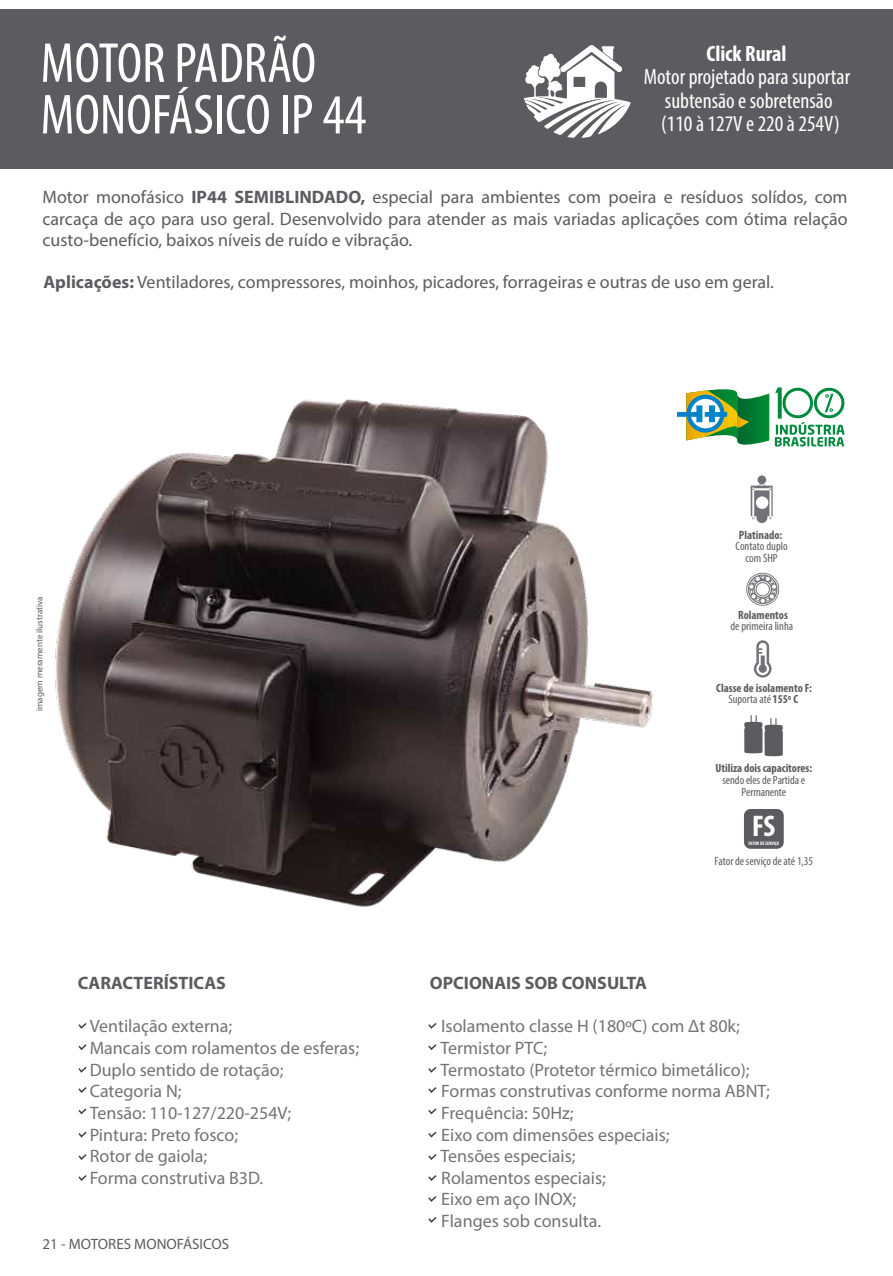
<style>
.page{position:relative;width:893px;height:1276px;background:#fff}
.page>*{position:absolute;margin:0;border:0;box-sizing:border-box;transform-origin:0 0}
.t1{font:condensed 56.85px/51.6px "Myriad Pro";color:#fff}
.t2{font:700 condensed 30px "Myriad Pro";color:#fff}
.t3{font:condensed 22.2px/23.5px "Myriad Pro";color:#fff;text-align:center}
.t4{font:700 condensed 22.2px "Myriad Pro";color:#fff}
.t5{font:18px/21.6px "Myriad Pro";color:#737277}
.t6{font:18px/21.6px "Myriad Pro";color:#5c5b5f;text-align:justify}
.t7{font:700 18px "Myriad Pro";color:#5c5b5f}
.t8{font:15px "Myriad Pro";color:#5c5b5f}
.t9{font:condensed 12px/12px "Myriad Pro";letter-spacing:-.005em;color:#5c5b5f;text-align:center}
.t10{font:700 condensed 12px/10.9px "Myriad Pro";color:#5c5b5f;text-align:center}
.t11{font:9px "Myriad Pro";color:#5c5b5f}
.t12{font:700 condensed 5.1px "Myriad Pro";letter-spacing:-.005em;color:#fff}
.s1{font-weight:700}
.s2{font-weight:400}
</style>
<div class="page">
<div style="left:0;top:9px;width:893px;height:160px;background:#5c5b5f"></div>
<svg style="left:524px;top:45px;width:107px;height:93px"></svg>
<img style="left:55px;top:387px;width:790px;height:520px">
<svg style="left:428px;top:1023px;width:9px;height:6px"></svg>
<svg style="left:428px;top:1044px;width:9px;height:6px"></svg>
<svg style="left:428px;top:1067px;width:9px;height:6px"></svg>
<svg style="left:428px;top:1087px;width:9px;height:6px"></svg>
<svg style="left:428px;top:1108px;width:9px;height:7px"></svg>
<svg style="left:428px;top:1131px;width:9px;height:7px"></svg>
<svg style="left:428px;top:1154px;width:9px;height:6px"></svg>
<svg style="left:428px;top:1175px;width:9px;height:6px"></svg>
<svg style="left:78px;top:1023px;width:9px;height:6px"></svg>
<svg style="left:78px;top:1044px;width:9px;height:6px"></svg>
<svg style="left:78px;top:1067px;width:9px;height:6px"></svg>
<svg style="left:78px;top:1087px;width:9px;height:6px"></svg>
<svg style="left:78px;top:1108px;width:9px;height:7px"></svg>
<svg style="left:78px;top:1131px;width:9px;height:7px"></svg>
<svg style="left:78px;top:1154px;width:9px;height:6px"></svg>
<svg style="left:78px;top:1175px;width:9px;height:6px"></svg>
<svg style="left:428px;top:1196px;width:9px;height:6px"></svg>
<svg style="left:428px;top:1217px;width:9px;height:6px"></svg>
<svg style="left:746px;top:573px;width:33px;height:34px"></svg>
<svg style="left:754px;top:640px;width:18px;height:37px"></svg>
<svg style="left:744px;top:715px;width:39px;height:41px"></svg>
<div style="left:744px;top:809px;width:40px;height:40px;background:#5c5b5f;border-radius:7px"></div>
<div style="left:757px;top:475px;width:9px;height:9px;background:#737277;border-radius:50%"></div>
<svg style="left:751px;top:483px;width:22px;height:40px"></svg>
<h1 class="t1" style="left:41px;top:37px;width:327px">MOTOR PADRÃO<br>MONOFÁSICO IP 44</h1>
<p class="t4" style="left:706px;top:39px;width:82px">Click Rural</p>
<p class="t3" style="left:644px;top:65px;width:208px">Motor projetado para suportar subtensão e sobretensão<br>(110 à 127V e 220 à 254V)</p>
<p class="t6" style="left:42px;top:186px;width:807px">Motor monofásico <span class="s1">IP44 SEMIBLINDADO,</span> especial para ambientes com poeira e resíduos solídos, com carcaça de aço para uso geral. Desenvolvido para atender as mais variadas aplicações com ótima relação custo-benefício, baixos níveis de ruído e vibração.</p>
<p class="t6" style="left:44px;top:271px;width:732px"><span class="s1">Aplicações:</span> Ventiladores, compressores, moinhos, picadores, forrageiras e outras de uso em geral.</p>
<p class="t11" style="left:34px;top:711px;width:117px;rotate:-90deg">imagem meramente ilustrativa</p>
<p class="t7" style="left:78px;top:971px;width:150px">CARACTERÍSTICAS</p>
<p class="t5" style="left:90px;top:1015px;width:271px">Ventilação externa;<br>Mancais com rolamentos de esferas;<br>Duplo sentido de rotação;<br>Categoria N;<br>Tensão: 110-127/220-254V;<br>Pintura: Preto fosco;<br>Rotor de gaiola;<br>Forma construtiva B3D.</p>
<p class="t8" style="left:43px;top:1234px;width:188px">21 - MOTORES MONOFÁSICOS</p>
<p class="t10" style="left:739px;top:529px;width:45px">Platinado:</p>
<p class="t9" style="left:735px;top:539px;width:54px">Contato duplo com SHP</p>
<p class="t10" style="left:738px;top:609px;width:51px">Rolamentos</p>
<p class="t9" style="left:730px;top:619px;width:64px">de primeira linha</p>
<p class="t10" style="left:716px;top:683px;width:97px">Classe de isolamento F:<br><span class="s2">Suporta até</span> 155º C</p>
<p class="t10" style="left:715px;top:762px;width:98px">Utiliza dois capacitores:</p>
<p class="t9" style="left:722px;top:773px;width:84px">sendo eles de Partida e<br>Permanente</p>
<h2 class="t2" style="left:752px;top:807px;width:25px">FS</h2>
<p class="t12" style="left:748px;top:840px;width:32px">FATOR DE SERVIÇO</p>
<p class="t9" style="left:714px;top:855px;width:100px">Fator de serviço de até 1,35</p>
<p class="t7" style="left:430px;top:971px;width:219px">OPCIONAIS SOB CONSULTA</p>
<p class="t5" style="left:441px;top:1015px;width:331px">Isolamento classe H (180ºC) com Δt 80k;<br>Termistor PTC;<br>Termostato (Protetor térmico bimetálico);<br>Formas construtivas conforme norma ABNT;<br>Frequência: 50Hz;<br>Eixo com dimensões especiais;<br>Tensões especiais;<br>Rolamentos especiais;<br>Eixo em aço INOX;<br>Flanges sob consulta.</p>
</div>
